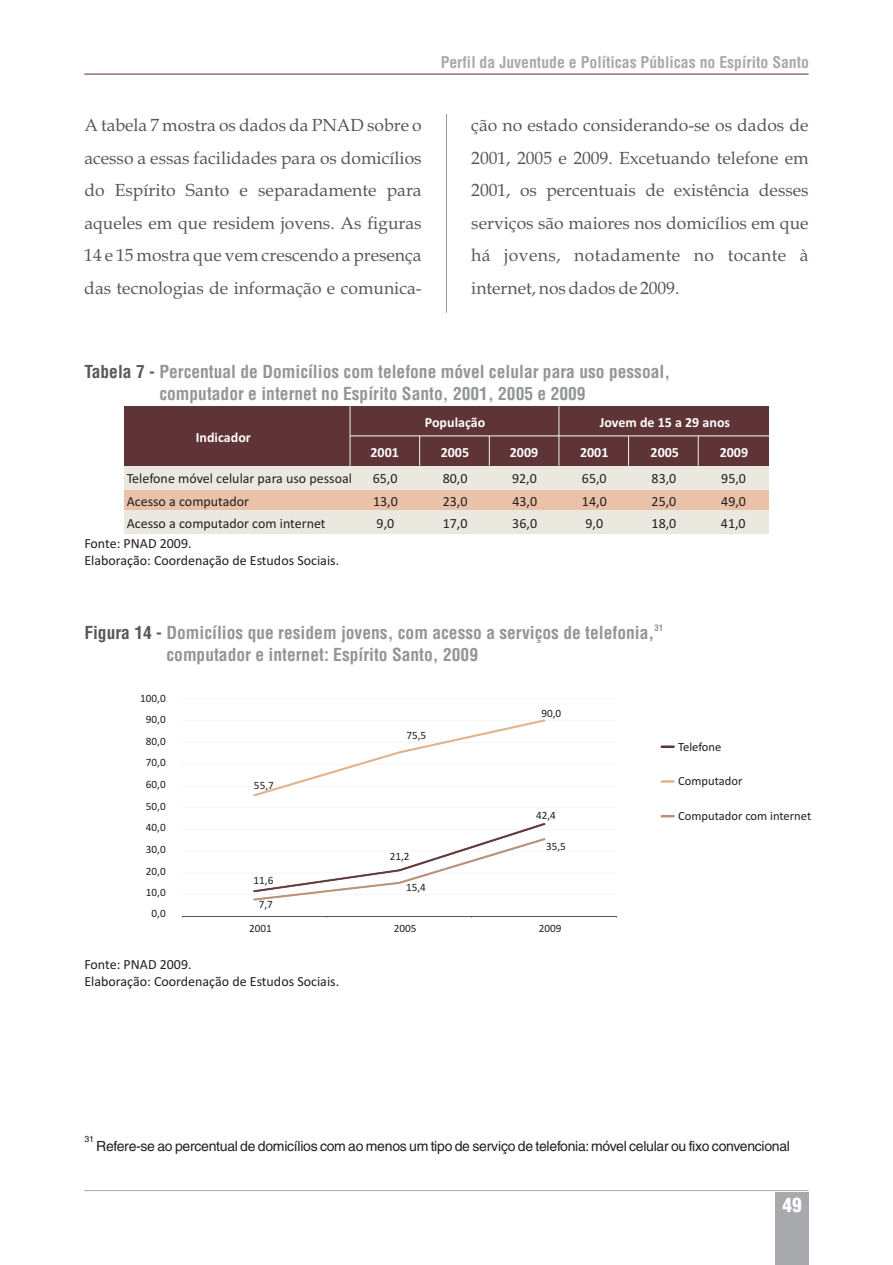
<style>
.page{position:relative;width:893px;height:1265px;background:#fff}
.page>*{position:absolute;margin:0;border:0;box-sizing:border-box;transform-origin:0 0}
.t1{font:900 condensed 19.25px "Helvetica LT";color:#fff}
.t2{font:17.5px/32.6px "Book Antiqua";color:#57585a;text-align:justify}
.t3{font:700 condensed 17.5px/21.7px "Helvetica LT";color:#939598;text-align:center}
.t4{font:700 condensed 15.75px "Helvetica LT";color:#a8a9ad}
.t5{font:14px/17.2px "Calibri";color:#231f20}
.t6{font:14px "Helvetica LT";letter-spacing:-.02em;color:#231f20}
.t7{font:700 14px "Calibri";color:#fff}
.t8{font:12.6px "Calibri";color:#231f20}
.t9{font:11.2px "Calibri";color:#231f20}
.t10{font:700 condensed 8.75px "Helvetica LT";color:#939598}
.t11{font:8.75px "Helvetica LT";color:#231f20}
.s1{color:#57585a}
</style>
<div class="page">
<div style="left:124px;top:488px;width:645px;height:24px;background:#eac1a9"></div>
<div style="left:124px;top:406px;width:645px;height:61px;background:#5e3436"></div>
<div style="left:124px;top:466px;width:645px;height:23px;background:#ebe9df"></div>
<hr style="left:628px;top:436px;width:1px;height:30px;background:#fff">
<hr style="left:419px;top:436px;width:1px;height:30px;background:#fff">
<hr style="left:489px;top:436px;width:1px;height:30px;background:#fff">
<hr style="left:698px;top:436px;width:1px;height:30px;background:#fff">
<hr style="left:350px;top:436px;width:419px;height:1px;background:#fff">
<hr style="left:350px;top:406px;width:1px;height:60px;background:#fff">
<hr style="left:559px;top:406px;width:1px;height:60px;background:#fff">
<div style="left:124px;top:511px;width:645px;height:23px;background:#ebe9df"></div>
<svg style="left:662px;top:745px;width:12px;height:3px"></svg>
<svg style="left:662px;top:780px;width:12px;height:3px"></svg>
<svg style="left:662px;top:815px;width:12px;height:2px"></svg>
<hr style="left:182px;top:894px;width:434px;height:1px;background:#e6e7e9">
<hr style="left:182px;top:873px;width:434px;height:1px;background:#e6e7e9">
<hr style="left:182px;top:851px;width:434px;height:1px;background:#e6e7e9">
<hr style="left:182px;top:829px;width:434px;height:1px;background:#e6e7e9">
<hr style="left:182px;top:808px;width:434px;height:1px;background:#e6e7e9">
<hr style="left:182px;top:786px;width:434px;height:1px;background:#e6e7e9">
<hr style="left:182px;top:764px;width:434px;height:1px;background:#e6e7e9">
<hr style="left:182px;top:742px;width:434px;height:1px;background:#e6e7e9">
<hr style="left:182px;top:721px;width:434px;height:1px;background:#e6e7e9">
<hr style="left:182px;top:699px;width:434px;height:1px;background:#e6e7e9">
<svg style="left:254px;top:719px;width:291px;height:77px"></svg>
<svg style="left:253px;top:823px;width:292px;height:78px"></svg>
<hr style="left:182px;top:916px;width:434px;height:1px;background:#57585a">
<hr style="left:446px;top:114px;width:1px;height:199px;background:#939598">
<hr style="left:84px;top:1190px;width:725px;height:1px;background:#a8a9ad">
<div style="left:775px;top:1192px;width:34px;height:73px;background:#a8a9ad"></div>
<hr style="left:84px;top:74px;width:725px;height:1px;background:#662832">
<p class="t4" style="left:441px;top:57px;width:370px">Perfil da Juventude e Políticas Públicas no Espírito Santo</p>
<p class="t2" style="left:84px;top:111px;width:339px">A tabela 7 mostra os dados da PNAD sobre o acesso a essas facilidades para os domicílios do Espírito Santo e separadamente para aqueles em que residem jovens. As figuras 14 e 15 mostra que vem crescendo a presença das tecnologias de informação e comunica-</p>
<p class="t2" style="left:471px;top:111px;width:339px">ção no estado considerando-se os dados de 2001, 2005 e 2009. Excetuando telefone em 2001, os percentuais de existência desses serviços são maiores nos domicílios em que há jovens, notadamente no tocante à internet, nos dados de 2009.</p>
<p class="t3" style="left:84px;top:363px;width:587px"><span class="s1">Tabela 7 -</span> Percentual de Domicílios com telefone móvel celular para uso pessoal, computador e internet no Espírito Santo, 2001, 2005 e 2009</p>
<p class="t7" style="left:196px;top:432px;width:57px">Indicador</p>
<p class="t7" style="left:425px;top:417px;width:62px">População</p>
<p class="t7" style="left:600px;top:417px;width:132px">Jovem de 15 a 29 anos</p>
<p class="t7" style="left:370px;top:447px;width:30px">2001</p>
<p class="t7" style="left:441px;top:447px;width:30px">2005</p>
<p class="t5" style="left:373px;top:471px;width:26px">65,0</p>
<p class="t5" style="left:443px;top:471px;width:26px">80,0</p>
<p class="t7" style="left:510px;top:447px;width:30px">2009</p>
<p class="t7" style="left:580px;top:447px;width:30px">2001</p>
<p class="t7" style="left:651px;top:447px;width:30px">2005</p>
<p class="t7" style="left:720px;top:447px;width:30px">2009</p>
<p class="t5" style="left:127px;top:471px;width:227px">Telefone móvel celular para uso pessoal</p>
<p class="t5" style="left:512px;top:471px;width:26px">92,0</p>
<p class="t5" style="left:582px;top:471px;width:26px">65,0</p>
<p class="t5" style="left:652px;top:471px;width:26px">83,0</p>
<p class="t5" style="left:721px;top:471px;width:26px">95,0</p>
<p class="t5" style="left:127px;top:493px;width:124px">Acesso a computador</p>
<p class="t5" style="left:373px;top:493px;width:26px">13,0</p>
<p class="t5" style="left:443px;top:493px;width:26px">23,0</p>
<p class="t5" style="left:512px;top:493px;width:26px">43,0</p>
<p class="t5" style="left:582px;top:493px;width:26px">14,0</p>
<p class="t5" style="left:652px;top:493px;width:26px">25,0</p>
<p class="t5" style="left:721px;top:493px;width:26px">49,0</p>
<p class="t5" style="left:127px;top:516px;width:200px">Acesso a computador com internet</p>
<p class="t5" style="left:377px;top:516px;width:19px">9,0</p>
<p class="t5" style="left:443px;top:516px;width:26px">17,0</p>
<p class="t5" style="left:512px;top:516px;width:26px">36,0</p>
<p class="t5" style="left:585px;top:516px;width:19px">9,0</p>
<p class="t5" style="left:652px;top:516px;width:26px">18,0</p>
<p class="t5" style="left:721px;top:516px;width:26px">41,0</p>
<p class="t5" style="left:84px;top:535px;width:256px">Fonte: PNAD 2009.<br>Elaboração: Coordenação de Estudos Sociais.</p>
<p class="t10" style="left:654px;top:624px;width:10px">31</p>
<p class="t3" style="left:166px;top:624px;width:489px;text-align:left;text-indent:-82px"><span class="s1">Figura 14 -</span> Domicílios que residem jovens, com acesso a serviços de telefonia, computador e internet: Espírito Santo, 2009</p>
<p class="t9" style="left:140px;top:694px;width:27px">100,0</p>
<p class="t9" style="left:146px;top:715px;width:21px">90,0</p>
<p class="t9" style="left:146px;top:736px;width:21px">80,0</p>
<p class="t9" style="left:146px;top:758px;width:21px">70,0</p>
<p class="t9" style="left:146px;top:780px;width:21px">60,0</p>
<p class="t9" style="left:146px;top:801px;width:21px">50,0</p>
<p class="t9" style="left:146px;top:823px;width:21px">40,0</p>
<p class="t9" style="left:146px;top:845px;width:21px">30,0</p>
<p class="t9" style="left:146px;top:866px;width:21px">20,0</p>
<p class="t9" style="left:146px;top:888px;width:21px">10,0</p>
<p class="t9" style="left:152px;top:908px;width:16px">0,0</p>
<p class="t9" style="left:254px;top:781px;width:21px">55,7</p>
<p class="t9" style="left:254px;top:875px;width:21px">11,6</p>
<p class="t9" style="left:259px;top:900px;width:16px">7,7</p>
<p class="t9" style="left:406px;top:731px;width:21px">75,5</p>
<p class="t9" style="left:390px;top:852px;width:21px">21,2</p>
<p class="t9" style="left:406px;top:882px;width:21px">15,4</p>
<p class="t9" style="left:541px;top:709px;width:21px">90,0</p>
<p class="t9" style="left:536px;top:810px;width:21px">42,4</p>
<p class="t9" style="left:546px;top:841px;width:21px">35,5</p>
<p class="t9" style="left:249px;top:923px;width:24px">2001</p>
<p class="t9" style="left:394px;top:923px;width:24px">2005</p>
<p class="t9" style="left:539px;top:923px;width:24px">2009</p>
<p class="t5" style="left:84px;top:957px;width:256px">Fonte: PNAD 2009.<br>Elaboração: Coordenação de Estudos Sociais.</p>
<p class="t8" style="left:678px;top:741px;width:45px">Telefone</p>
<p class="t8" style="left:678px;top:776px;width:66px">Computador</p>
<p class="t8" style="left:678px;top:811px;width:135px">Computador com internet</p>
<p class="t11" style="left:84px;top:1135px;width:11px">31</p>
<p class="t6" style="left:96px;top:1140px;width:695px">Refere-se ao percentual de domicílios com ao menos um tipo de serviço de telefonia:móvel celular ou fixo convencional</p>
<p class="t1" style="left:782px;top:1197px;width:21px">49</p>
</div>
